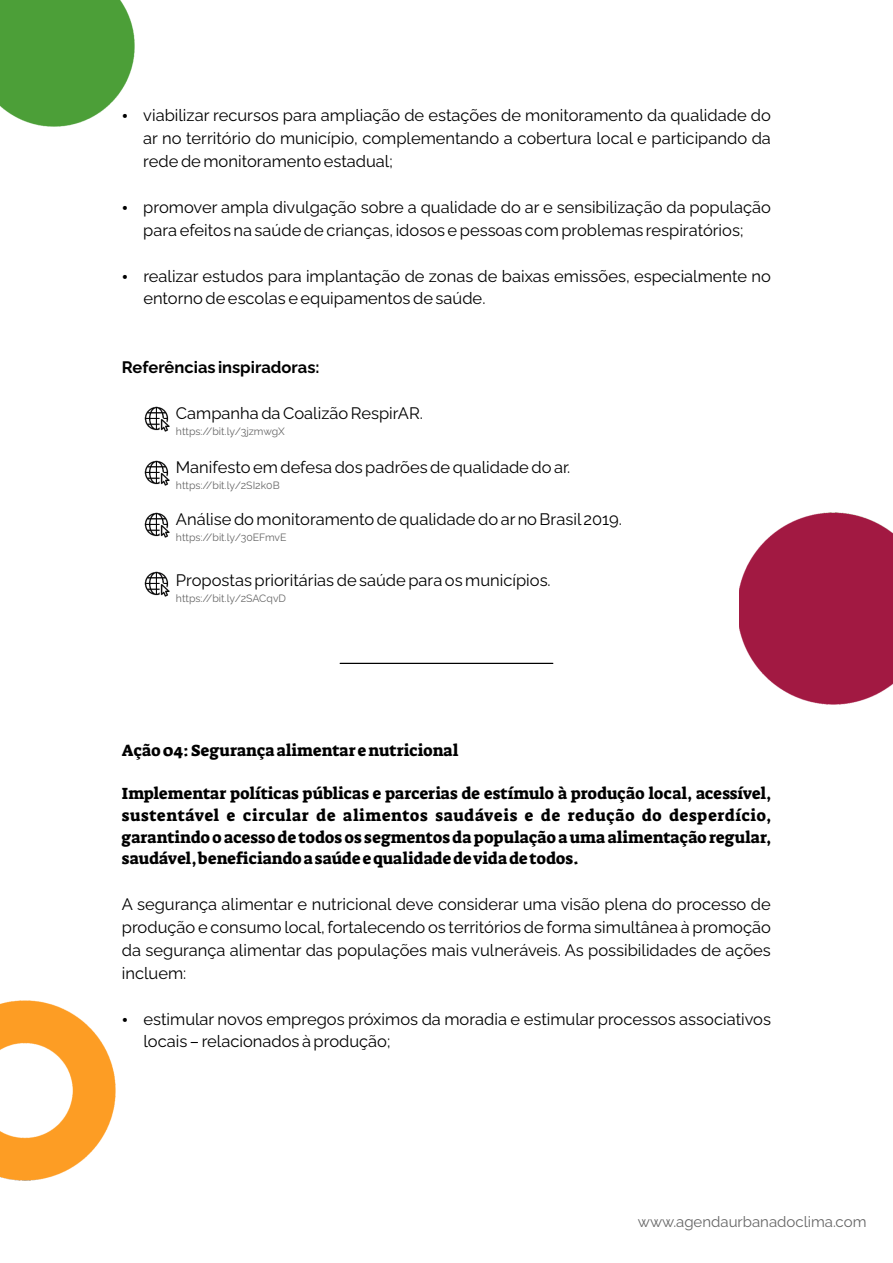
<style>
.page{position:relative;width:893px;height:1263px;background:#fff}
.page>*{position:absolute;margin:0;border:0;box-sizing:border-box;transform-origin:0 0}
.t1{font:16.5px/23px "Raleway";color:#000}
.t2{font:16.5px/21.6px "Suez One";color:#000;text-align:justify}
.t3{font:700 16.5px "Raleway";color:#000}
.t4{font:15px "Raleway";color:#666}
.t5{font:10.5px "Raleway";color:#666}
</style>
<div class="page">
<img style="left:739px;top:512px;width:154px;height:193px">
<img style="left:0;top:0;width:135px;height:127px">
<hr style="left:340px;top:663px;width:213px;height:1px;background:#000">
<img style="left:0;top:1000px;width:116px;height:181px">
<img style="left:145px;top:406px;width:24px;height:25px">
<img style="left:145px;top:460px;width:24px;height:25px">
<img style="left:145px;top:513px;width:24px;height:24px">
<img style="left:145px;top:572px;width:24px;height:24px">
<svg style="left:123px;top:114px;width:4px;height:4px"></svg>
<p class="t1" style="left:143px;top:104px;width:629px;text-align:justify">viabilizar recursos para ampliação de estações de monitoramento da qualidade do ar no território do município, complementando a cobertura local e participando da rede de monitoramento estadual;</p>
<p class="t1" style="left:143px;top:196px;width:629px">promover ampla divulgação sobre a qualidade do ar e sensibilização da população para efeitos na saúde de crianças, idosos e pessoas com problemas respiratórios;</p>
<p class="t1" style="left:143px;top:264px;width:629px">realizar estudos para implantação de zonas de baixas emissões, especialmente no entorno de escolas e equipamentos de saúde.</p>
<p class="t3" style="left:122px;top:358px;width:199px">Referências inspiradoras:</p>
<p class="t1" style="left:176px;top:402px;width:248px">Campanha da Coalizão RespirAR.</p>
<p class="t5" style="left:176px;top:425px;width:110px">https://bit.ly/3jzmwgX</p>
<p class="t1" style="left:176px;top:456px;width:396px">Manifesto em defesa dos padrões de qualidade do ar.</p>
<p class="t5" style="left:176px;top:479px;width:105px">https://bit.ly/2SI2k0B</p>
<p class="t1" style="left:176px;top:508px;width:448px">Análise do monitoramento de qualidade do arno Brasil2019.</p>
<p class="t5" style="left:176px;top:531px;width:112px">https://bit.ly/30EFmvE</p>
<p class="t1" style="left:176px;top:568px;width:376px">Propostas prioritárias de saúde para os municípios.</p>
<p class="t5" style="left:176px;top:592px;width:112px">https://bit.ly/2SACqvD</p>
<p class="t2" style="left:122px;top:740px;width:338px">Ação 04: Segurança alimentar e nutricional</p>
<p class="t2" style="left:122px;top:783px;width:650px">Implementar políticas públicas e parcerias de estímulo à produção local, acessível, sustentável e circular de alimentos saudáveis e de redução do desperdício, garantindo o acesso de todos os segmentos da população a uma alimentação regular, saudável, beneficiando a saúde e qualidade de vida de todos.</p>
<p class="t1" style="left:122px;top:893px;width:650px;text-align:justify">A segurança alimentar e nutricional deve considerar uma visão plena do processo de produção e consumo local, fortalecendo os territórios de forma simultânea à promoção da segurança alimentar das populações mais vulneráveis. As possibilidades de ações incluem:</p>
<p class="t1" style="left:143px;top:1007px;width:629px">estimular novos empregos próximos da moradia e estimular processos associativos locais – relacionados à produção;</p>
<p class="t4" style="left:638px;top:1212px;width:230px">www.agendaurbanadoclima.com</p>
</div>
